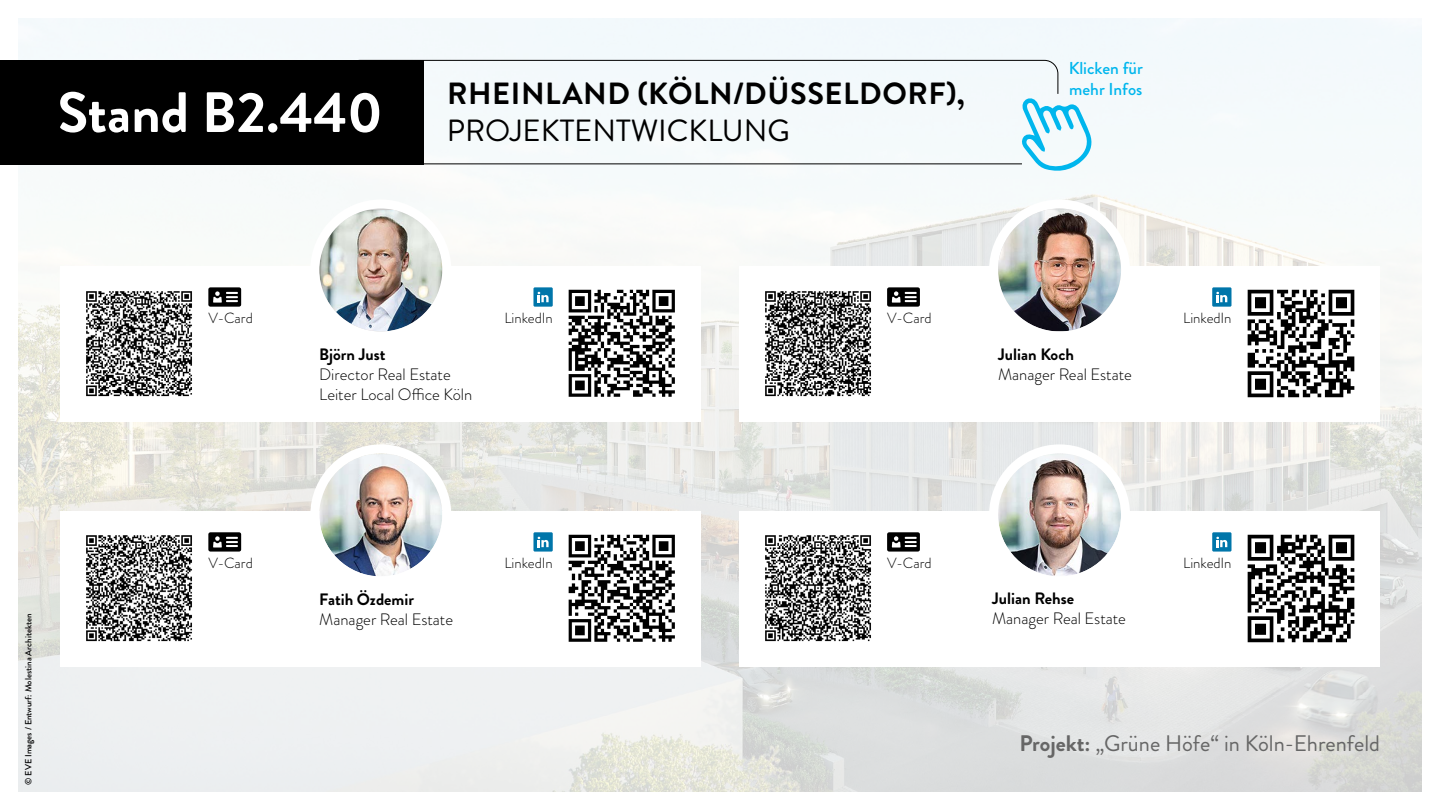
<style>
.page{position:relative;width:1440px;height:810px;background:#fff}
.page>*{position:absolute;margin:0;border:0;box-sizing:border-box;transform-origin:0 0}
.t1{font:700 56.78px "Brandon Grotesque";color:#fff}
.t2{font:700 30.6px "Brandon Grotesque";letter-spacing:.02em;color:#000}
.t3{font:30.6px "Brandon Grotesque";color:#000}
.t4{font:22.5px "Brandon Grotesque";color:#666}
.t5{font:500 17.25px/20.7px "Brandon Grotesque";color:#00b6ed}
.t6{font:300 16.5px/19.8px "Brandon Grotesque";color:#000}
.t7{font:700 16.5px "Brandon Grotesque";color:#000}
.t8{font:300 14.77px "Brandon Grotesque";color:#000}
.t9{font:500 9px "Brandon Grotesque";color:#000}
.s1{font-weight:700}
</style>
<div class="page">
<img style="left:19px;top:19px;width:1402px;height:772px">
<div style="left:60px;top:266px;width:641px;height:156px;background:#fff"></div>
<img style="left:86px;top:291px;width:106px;height:106px">
<img style="left:568px;top:289px;width:107px;height:108px">
<svg style="left:208px;top:287px;width:33px;height:20px"></svg>
<div style="left:533px;top:287px;width:20px;height:20px;background:#0076aa"></div>
<svg style="left:538px;top:292px;width:11px;height:10px"></svg>
<div style="left:739px;top:266px;width:641px;height:156px;background:#fff"></div>
<img style="left:765px;top:291px;width:106px;height:106px">
<img style="left:1247px;top:289px;width:108px;height:109px">
<svg style="left:887px;top:287px;width:33px;height:20px"></svg>
<div style="left:1212px;top:287px;width:20px;height:20px;background:#0076aa"></div>
<svg style="left:1216px;top:292px;width:11px;height:10px"></svg>
<div style="left:739px;top:511px;width:641px;height:156px;background:#fff"></div>
<img style="left:765px;top:535px;width:106px;height:107px">
<img style="left:1247px;top:534px;width:108px;height:109px">
<svg style="left:887px;top:532px;width:33px;height:20px"></svg>
<div style="left:1212px;top:532px;width:20px;height:20px;background:#0076aa"></div>
<svg style="left:1216px;top:537px;width:11px;height:10px"></svg>
<div style="left:60px;top:511px;width:641px;height:156px;background:#fff"></div>
<img style="left:86px;top:535px;width:106px;height:107px">
<img style="left:568px;top:534px;width:107px;height:108px">
<svg style="left:208px;top:532px;width:33px;height:20px"></svg>
<div style="left:533px;top:532px;width:20px;height:20px;background:#0076aa"></div>
<svg style="left:538px;top:537px;width:11px;height:10px"></svg>
<div style="left:346px;top:60px;width:713px;height:105px;background:#f4f9fb"></div>
<svg style="left:1021px;top:97px;width:72px;height:76px"></svg>
<img style="left:998px;top:454px;width:123px;height:121px">
<div style="left:989px;top:444px;width:141px;height:141px;border:9px solid #fff;border-radius:50%"></div>
<img style="left:319px;top:454px;width:123px;height:121px">
<div style="left:310px;top:444px;width:141px;height:141px;border:9px solid #fff;border-radius:50%"></div>
<img style="left:319px;top:210px;width:123px;height:121px">
<div style="left:310px;top:200px;width:141px;height:141px;border:9px solid #fff;border-radius:50%"></div>
<img style="left:998px;top:209px;width:123px;height:122px">
<div style="left:989px;top:200px;width:141px;height:141px;border:9px solid #fff;border-radius:50%"></div>
<div style="left:0;top:60px;width:424px;height:104px;background:#000"></div>
<h1 class="t1" style="left:58px;top:73px;width:327px">Stand B2.440</h1>
<h2 class="t2" style="left:447px;top:73px;width:519px">RHEINLAND (KÖLN/DÜSSELDORF),</h2>
<h2 class="t3" style="left:447px;top:110px;width:345px">PROJEKTENTWICKLUNG</h2>
<p class="t5" style="left:1069px;top:58px;width:76px">Klicken für mehr Infos</p>
<p class="t9" style="left:22px;top:785px;width:173px;rotate:-90deg">© EVE Images / Entwurf: Molestina Architekten</p>
<p class="t8" style="left:208px;top:308px;width:46px">V-Card</p>
<p class="t8" style="left:504px;top:308px;width:50px">LinkedIn</p>
<p class="t7" style="left:319px;top:343px;width:68px">Björn Just</p>
<p class="t6" style="left:319px;top:364px;width:154px">Director Real Estate<br>Leiter Local Office Köln</p>
<p class="t8" style="left:208px;top:552px;width:46px">V-Card</p>
<p class="t8" style="left:504px;top:552px;width:50px">LinkedIn</p>
<p class="t7" style="left:319px;top:588px;width:96px">Fatih Özdemir</p>
<p class="t6" style="left:319px;top:609px;width:135px">Manager Real Estate</p>
<p class="t8" style="left:887px;top:308px;width:46px">V-Card</p>
<p class="t8" style="left:1183px;top:308px;width:50px">LinkedIn</p>
<p class="t7" style="left:998px;top:343px;width:77px">Julian Koch</p>
<p class="t6" style="left:998px;top:364px;width:135px">Manager Real Estate</p>
<p class="t8" style="left:887px;top:552px;width:46px">V-Card</p>
<p class="t8" style="left:1183px;top:552px;width:50px">LinkedIn</p>
<p class="t7" style="left:992px;top:587px;width:84px">Julian Rehse</p>
<p class="t6" style="left:992px;top:608px;width:135px">Manager Real Estate</p>
<h3 class="t4" style="left:1020px;top:727px;width:362px"><span class="s1">Projekt:</span> „Grüne Höfe“ in Köln-Ehrenfeld</h3>
</div>
